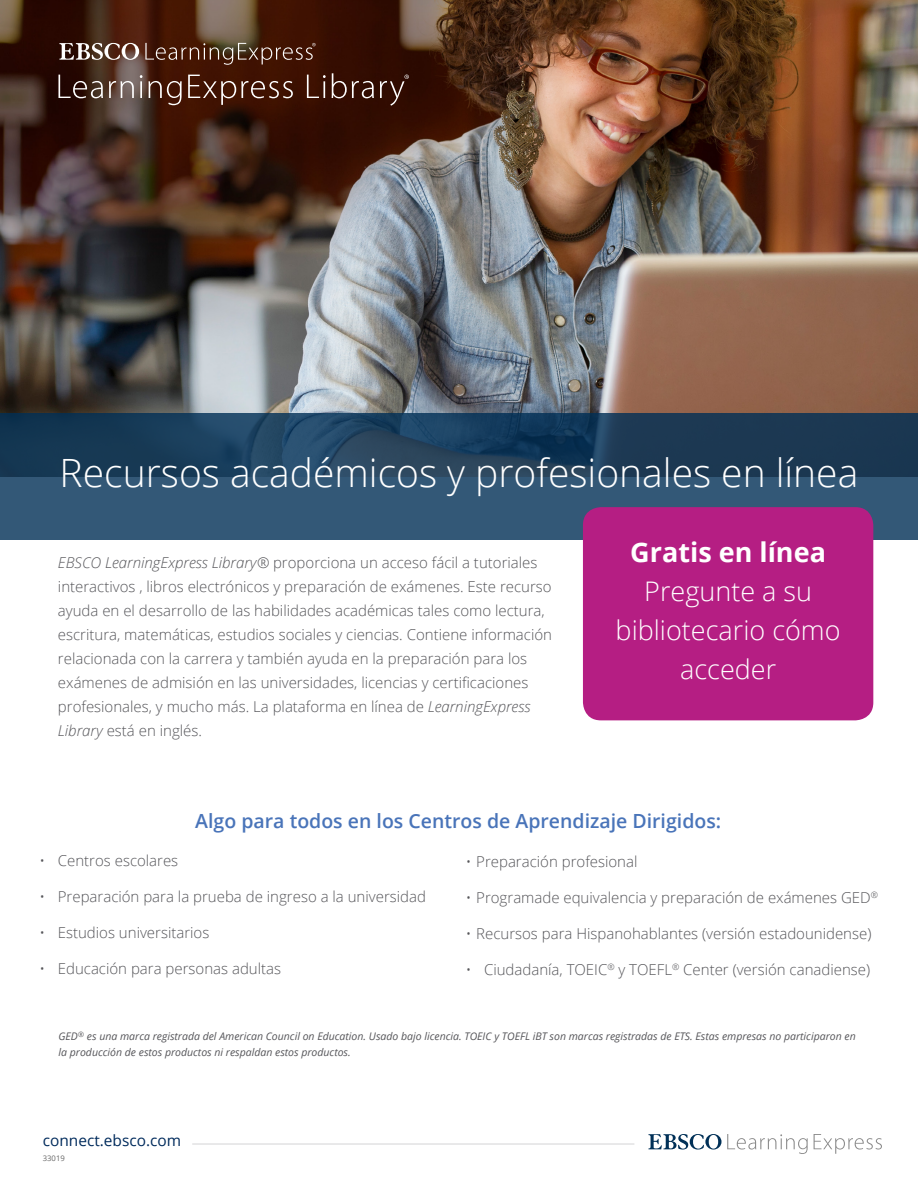
<style>
.page{position:relative;width:918px;height:1188px;background:#fff}
.page>*{position:absolute;margin:0;border:0;box-sizing:border-box;transform-origin:0 0}
.t1{font:300 39px "Open Sans";color:#fff}
.t2{font:300 27px/39px "Open Sans";color:#fff;text-align:center}
.t3{font:700 27px "Open Sans";color:#fff}
.t4{font:600 19.5px "Open Sans";color:#4974b9}
.t5{font:15.45px "Open Sans";color:#002b5c}
.t6{font:300 15px/24px "Open Sans";color:#56565a}
.t7{font:italic 10.5px/16.5px "Open Sans";color:#56565a}
.t8{font:7.65px "Open Sans";color:#666}
.s1{font-style:italic}
</style>
<div class="page">
<img style="left:0;top:0;width:918px;height:413px">
<svg style="left:0;top:413px;width:918px;height:127px;background:#264966"></svg>
<div style="left:583px;top:507px;width:290px;height:213px;background:#b51e83;border-radius:18px"></div>
<hr style="left:192px;top:1144px;width:442px;height:1px;background:#d3d4d6">
<svg style="left:648px;top:1134px;width:160px;height:20px"></svg>
<svg style="left:814px;top:1134px;width:68px;height:20px"></svg>
<svg style="left:58px;top:75px;width:45px;height:23px"></svg>
<svg style="left:109px;top:81px;width:25px;height:17px"></svg>
<svg style="left:140px;top:75px;width:2px;height:23px"></svg>
<svg style="left:148px;top:81px;width:34px;height:24px"></svg>
<svg style="left:188px;top:75px;width:105px;height:30px;background:#5b3324"></svg>
<svg style="left:307px;top:75px;width:19px;height:23px"></svg>
<svg style="left:332px;top:73px;width:42px;height:25px"></svg>
<svg style="left:59px;top:43px;width:80px;height:17px"></svg>
<svg style="left:145px;top:43px;width:171px;height:22px;background:#5a3626"></svg>
<svg style="left:380px;top:75px;width:29px;height:31px"></svg>
<h1 class="t1" style="left:60px;top:446px;width:800px">Recursos académicos y profesionales en línea</h1>
<p class="t6" style="left:58px;top:551px;width:496px"><span class="s1">EBSCO LearningExpress Library®</span> proporciona un acceso fácil a tutoriales interactivos , libros electrónicos y preparación de exámenes. Este recurso ayuda en el desarrollo de las habilidades académicas tales como lectura, escritura, matemáticas, estudios sociales y ciencias. Contiene información relacionada con la carrera y también ayuda en la preparación para los exámenes de admisión en las universidades, licencias y certificaciones profesionales, y mucho más. La plataforma en línea de <span class="s1">LearningExpress Library</span> está en inglés.</p>
<h2 class="t3" style="left:630px;top:533px;width:197px">Gratis en línea</h2>
<h2 class="t2" style="left:616px;top:571px;width:227px">Pregunte a su bibliotecario cómo acceder</h2>
<h3 class="t4" style="left:195px;top:807px;width:528px">Algo para todos en los Centros de Aprendizaje Dirigidos:</h3>
<p class="t6" style="left:40px;top:848px;width:140px">• Centros escolares</p>
<p class="t6" style="left:40px;top:884px;width:388px">• Preparación para la prueba de ingreso a la universidad</p>
<p class="t6" style="left:40px;top:920px;width:171px">• Estudios universitarios</p>
<p class="t6" style="left:40px;top:956px;width:243px">• Educación para personas adultas</p>
<p class="t6" style="left:466px;top:849px;width:173px">• Preparación profesional</p>
<p class="t6" style="left:466px;top:885px;width:414px">• Programade equivalencia y preparación de exámenes GED<sup>®</sup></p>
<p class="t6" style="left:466px;top:921px;width:407px">• Recursos para Hispanohablantes (versión estadounidense)</p>
<p class="t6" style="left:466px;top:957px;width:406px">• Ciudadanía, TOEIC<sup>®</sup> y TOEFL<sup>®</sup> Center (versión canadiense)</p>
<p class="t7" style="left:59px;top:1027px;width:799px">GED<sup>®</sup> es una marca registrada del American Council on Education. Usado bajo licencia. TOEIC y TOEFL iBT son marcas registradas de ETS. Estas empresas no participaron en la producción de estos productos ni respaldan estos productos.</p>
<p class="t5" style="left:43px;top:1130px;width:140px">connect.ebsco.com</p>
<p class="t8" style="left:43px;top:1153px;width:24px">33019</p>
</div>
